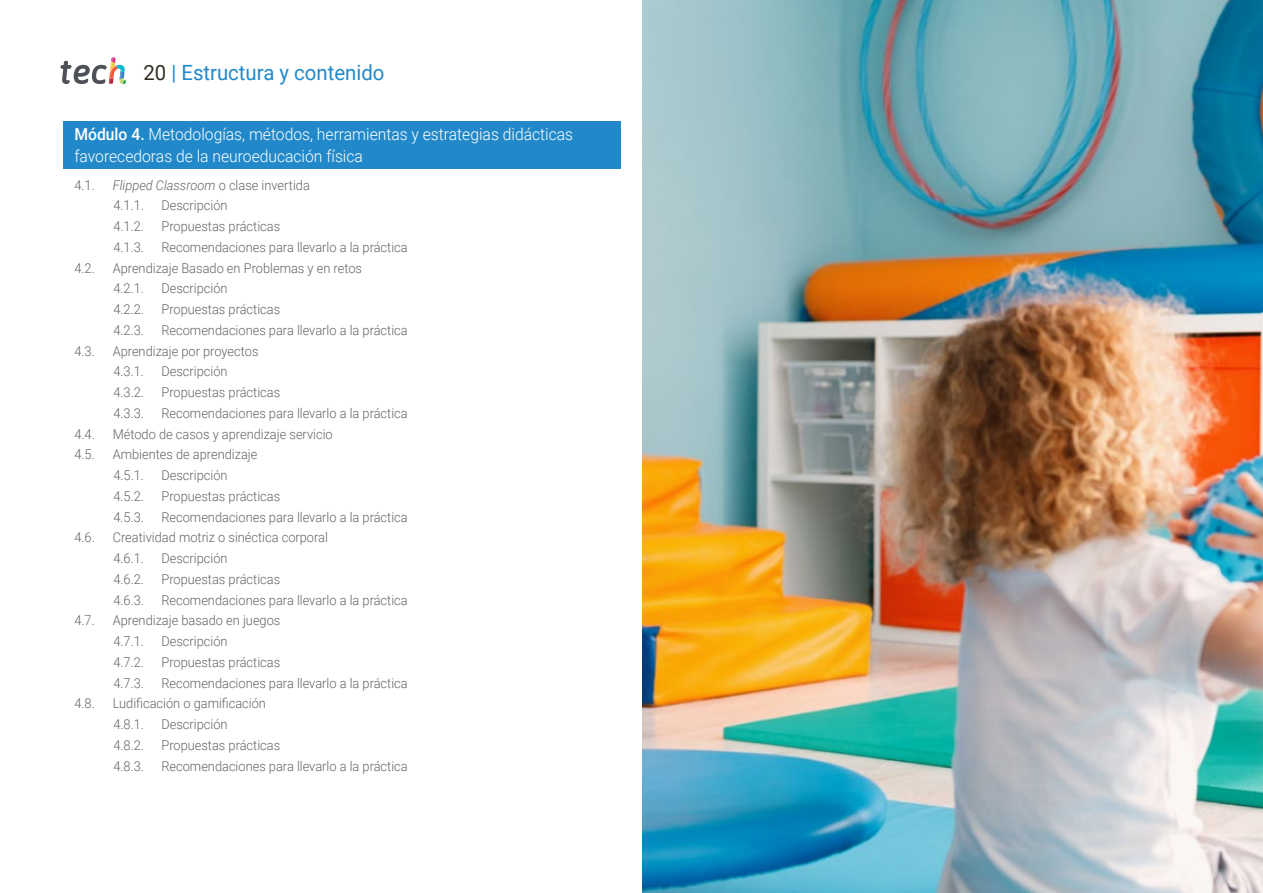
<style>
.page{position:relative;width:1263px;height:893px;background:#fff}
.page>*{position:absolute;margin:0;border:0;box-sizing:border-box;transform-origin:0 0}
.t1{font:21px "Roboto";color:#2189ca}
.t2{font:300 16.5px/22.5px "Roboto";color:#fff;scale:.95 1}
.t3{font:300 13.5px/20.7px "Roboto";color:#61646a;scale:.95 1}
.s1{color:#312e20}
.s2{font-weight:500}
.s3{font-style:italic}
</style>
<div class="page">
<div style="left:63px;top:121px;width:558px;height:48px;background:#2189ca"></div>
<svg style="left:61px;top:57px;width:65px;height:27px"></svg>
<img style="left:642px;top:0;width:621px;height:893px">
<h1 class="t1" style="left:144px;top:57px;width:242px"><span class="s1">20</span> | Estructura y contenido</h1>
<p class="t2" style="left:74px;top:122px;width:526px"><span class="s2">Módulo 4.</span> Metodologías, métodos, herramientas y estrategias didácticas favorecedoras de la neuroeducación física</p>
<p class="t3" style="left:74px;top:174px;width:23px">4.1.</p>
<p class="t3" style="left:113px;top:174px;width:209px"><span class="s3">Flipped Classroom</span> o clase invertida<br>4.1.1.</p>
<p class="t3" style="left:161px;top:195px;width:71px">Descripción</p>
<p class="t3" style="left:113px;top:215px;width:34px">4.1.2.</p>
<p class="t3" style="left:161px;top:215px;width:126px">Propuestas prácticas</p>
<p class="t3" style="left:113px;top:236px;width:34px">4.1.3.</p>
<p class="t3" style="left:161px;top:236px;width:261px">Recomendaciones para llevarlo a la práctica</p>
<p class="t3" style="left:74px;top:257px;width:23px">4.2.</p>
<p class="t3" style="left:113px;top:257px;width:264px">Aprendizaje Basado en Problemas y en retos<br>4.2.1.</p>
<p class="t3" style="left:161px;top:278px;width:71px">Descripción</p>
<p class="t3" style="left:113px;top:298px;width:34px">4.2.2.</p>
<p class="t3" style="left:161px;top:298px;width:126px">Propuestas prácticas</p>
<p class="t3" style="left:113px;top:319px;width:34px">4.2.3.</p>
<p class="t3" style="left:161px;top:319px;width:261px">Recomendaciones para llevarlo a la práctica</p>
<p class="t3" style="left:74px;top:340px;width:23px">4.3.</p>
<p class="t3" style="left:113px;top:340px;width:155px">Aprendizaje por proyectos<br>4.3.1.</p>
<p class="t3" style="left:161px;top:361px;width:71px">Descripción</p>
<p class="t3" style="left:113px;top:381px;width:34px">4.3.2.</p>
<p class="t3" style="left:161px;top:381px;width:126px">Propuestas prácticas</p>
<p class="t3" style="left:113px;top:402px;width:34px">4.3.3.</p>
<p class="t3" style="left:161px;top:402px;width:261px">Recomendaciones para llevarlo a la práctica</p>
<p class="t3" style="left:74px;top:423px;width:23px">4.4.</p>
<p class="t3" style="left:113px;top:423px;width:233px">Método de casos y aprendizaje servicio</p>
<p class="t3" style="left:74px;top:444px;width:23px">4.5.</p>
<p class="t3" style="left:113px;top:444px;width:154px">Ambientes de aprendizaje<br>4.5.1.</p>
<p class="t3" style="left:161px;top:464px;width:71px">Descripción</p>
<p class="t3" style="left:113px;top:485px;width:34px">4.5.2.</p>
<p class="t3" style="left:161px;top:485px;width:126px">Propuestas prácticas</p>
<p class="t3" style="left:113px;top:506px;width:34px">4.5.3.</p>
<p class="t3" style="left:161px;top:506px;width:261px">Recomendaciones para llevarlo a la práctica</p>
<p class="t3" style="left:74px;top:527px;width:23px">4.6.</p>
<p class="t3" style="left:113px;top:527px;width:228px">Creatividad motriz o sinéctica corporal<br>4.6.1.</p>
<p class="t3" style="left:161px;top:547px;width:71px">Descripción</p>
<p class="t3" style="left:113px;top:568px;width:34px">4.6.2.</p>
<p class="t3" style="left:161px;top:568px;width:126px">Propuestas prácticas</p>
<p class="t3" style="left:113px;top:589px;width:34px">4.6.3.</p>
<p class="t3" style="left:161px;top:589px;width:261px">Recomendaciones para llevarlo a la práctica</p>
<p class="t3" style="left:74px;top:610px;width:23px">4.7.</p>
<p class="t3" style="left:113px;top:610px;width:178px">Aprendizaje basado en juegos<br>4.7.1.</p>
<p class="t3" style="left:161px;top:630px;width:71px">Descripción</p>
<p class="t3" style="left:113px;top:651px;width:34px">4.7.2.</p>
<p class="t3" style="left:161px;top:651px;width:126px">Propuestas prácticas</p>
<p class="t3" style="left:113px;top:672px;width:34px">4.7.3.</p>
<p class="t3" style="left:161px;top:672px;width:261px">Recomendaciones para llevarlo a la práctica</p>
<p class="t3" style="left:74px;top:693px;width:23px">4.8.</p>
<p class="t3" style="left:113px;top:693px;width:163px">Ludificación o gamificación<br>4.8.1.</p>
<p class="t3" style="left:161px;top:713px;width:71px">Descripción</p>
<p class="t3" style="left:113px;top:734px;width:34px">4.8.2.</p>
<p class="t3" style="left:161px;top:734px;width:126px">Propuestas prácticas</p>
<p class="t3" style="left:113px;top:755px;width:34px">4.8.3.</p>
<p class="t3" style="left:161px;top:755px;width:261px">Recomendaciones para llevarlo a la práctica</p>
</div>
